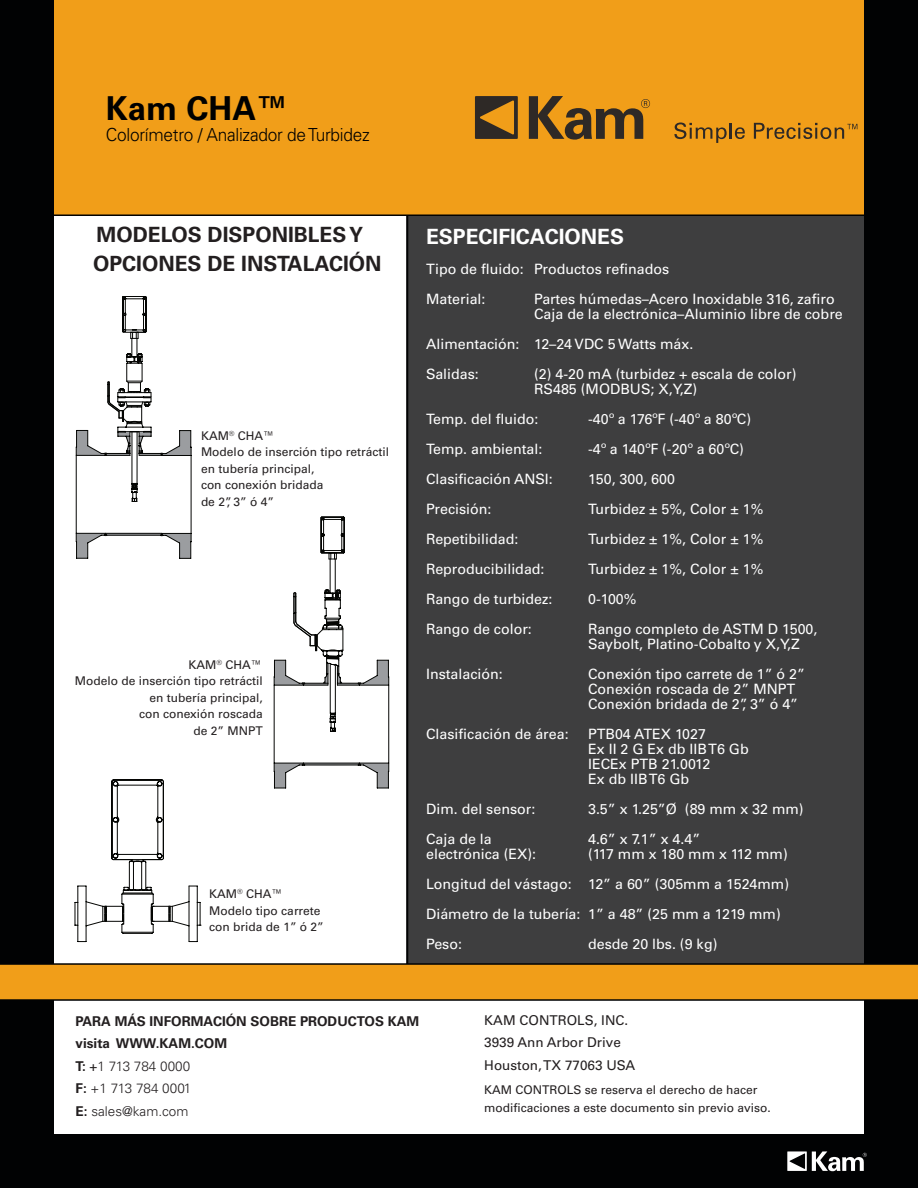
<style>
.page{position:relative;width:918px;height:1188px;background:#fff}
.page>*{position:absolute;margin:0;border:0;box-sizing:border-box;transform-origin:0 0}
.t1{font:700 33px "Univers LT Pro 65";color:#000}
.t2{font:700 21px/28.5px "Univers LT Pro 65";color:#231f20}
.t3{font:700 21px "Univers LT Pro 65";color:#fff}
.t4{font:300 18px "Univers LT Pro 45";letter-spacing:-.015em;color:#000;scale:.96 1}
.t5{font:14.25px/15px "Univers LT Pro 55 Roman";color:#fff}
.t6{font:700 13.5px "Univers LT Pro 65";color:#231f20}
.t7{font:13.5px "Univers LT Pro 55 Roman";color:#231f20}
.t8{font:300 13.5px "Univers LT Pro 45";color:#231f20}
.t9{font:12px/18px "Univers LT Pro 55 Roman";color:#231f20}
.s1{font-family:"Univers LT Pro 65";font-weight:700}
.s2{font-family:"Univers LT Pro 55 Roman";font-weight:400}
</style>
<div class="page">
<div style="left:54px;top:0;width:810px;height:216px;background:#f19e19"></div>
<hr style="left:0;top:214px;width:864px;height:2px;background:#010203">
<div style="left:407px;top:216px;width:457px;height:755px;background:#3e3e3f"></div>
<div style="left:864px;top:0;width:54px;height:1176px;background:#010203"></div>
<div style="left:0;top:0;width:54px;height:1188px;background:#010203"></div>
<div style="left:0;top:1134px;width:918px;height:54px;background:#010203"></div>
<div style="left:0;top:964px;width:918px;height:35px;background:#f19e19"></div>
<hr style="left:0;top:963px;width:918px;height:2px;background:#010203">
<hr style="left:0;top:999px;width:918px;height:2px;background:#010203">
<hr style="left:407px;top:215px;width:1px;height:749px;background:#010203">
<svg style="left:787px;top:1151px;width:80px;height:20px"></svg>
<svg style="left:76px;top:296px;width:115px;height:263px"></svg>
<svg style="left:274px;top:517px;width:115px;height:271px"></svg>
<svg style="left:74px;top:780px;width:127px;height:162px"></svg>
<svg style="left:475px;top:96px;width:43px;height:43px"></svg>
<svg style="left:529px;top:96px;width:121px;height:44px"></svg>
<svg style="left:674px;top:123px;width:71px;height:20px"></svg>
<svg style="left:754px;top:123px;width:103px;height:16px"></svg>
<p class="t1" style="left:106px;top:89px;width:185px">Kam CHA™</p>
<p class="t4" style="left:106px;top:123px;width:276px">Colorímetro / Analizador de Turbidez</p>
<p class="t2" style="left:93px;top:220px;width:290px">MODELOS DISPONIBLES Y<br>OPCIONES DE INSTALACIÓN</p>
<p class="t3" style="left:426px;top:224px;width:199px">ESPECIFICACIONES</p>
<p class="t5" style="left:426px;top:262px;width:245px">Tipo de fluido: Productos refinados</p>
<p class="t5" style="left:426px;top:292px;width:61px">Material:</p>
<p class="t5" style="left:534px;top:292px;width:302px">Partes húmedas–Acero Inoxidable 316, zafiro</p>
<p class="t5" style="left:534px;top:307px;width:310px">Caja de la electrónica–Aluminio libre de cobre</p>
<p class="t5" style="left:426px;top:337px;width:269px">Alimentación: 12–24 VDC 5 Watts máx.</p>
<p class="t5" style="left:426px;top:367px;width:54px">Salidas:</p>
<p class="t5" style="left:534px;top:367px;width:264px">(2) 4-20 mA (turbidez + escala de color)<br>RS485 (MODBUS; X,Y,Z)</p>
<p class="t5" style="left:426px;top:412px;width:114px">Temp. del fluido:</p>
<p class="t5" style="left:588px;top:412px;width:165px">-40º a 176ºF (-40º a 80ºC)</p>
<p class="t5" style="left:426px;top:442px;width:118px">Temp. ambiental:</p>
<p class="t5" style="left:588px;top:442px;width:157px">-4º a 140ºF (-20º a 60ºC)</p>
<p class="t5" style="left:426px;top:472px;width:128px">Clasificación ANSI:</p>
<p class="t5" style="left:588px;top:472px;width:88px">150, 300, 600</p>
<p class="t5" style="left:426px;top:502px;width:67px">Precisión:</p>
<p class="t5" style="left:588px;top:502px;width:177px">Turbidez ± 5%, Color ± 1%</p>
<p class="t5" style="left:426px;top:532px;width:94px">Repetibilidad:</p>
<p class="t5" style="left:588px;top:532px;width:177px">Turbidez ± 1%, Color ± 1%</p>
<p class="t5" style="left:426px;top:562px;width:120px">Reproducibilidad:</p>
<p class="t5" style="left:588px;top:562px;width:177px">Turbidez ± 1%, Color ± 1%</p>
<p class="t5" style="left:426px;top:592px;width:128px">Rango de turbidez:</p>
<p class="t5" style="left:588px;top:592px;width:50px">0-100%</p>
<p class="t5" style="left:426px;top:622px;width:107px">Rango de color:</p>
<p class="t5" style="left:588px;top:622px;width:231px">Rango completo de ASTM D 1500,</p>
<p class="t5" style="left:588px;top:637px;width:213px">Saybolt, Platino-Cobalto y X,Y,Z</p>
<p class="t5" style="left:426px;top:667px;width:78px">Instalación:</p>
<p class="t5" style="left:588px;top:667px;width:219px">Conexión tipo carrete de 1” ó 2”</p>
<p class="t5" style="left:588px;top:682px;width:209px">Conexión roscada de 2” MNPT</p>
<p class="t5" style="left:588px;top:697px;width:212px">Conexión bridada de 2”, 3” ó 4”</p>
<p class="t5" style="left:426px;top:727px;width:144px">Clasificación de área:</p>
<p class="t5" style="left:588px;top:727px;width:119px">PTB04 ATEX 1027</p>
<p class="t5" style="left:588px;top:742px;width:162px">Ex II 2 G Ex db IIB T6 Gb<br>IECEx PTB 21.0012</p>
<p class="t5" style="left:588px;top:772px;width:103px">Ex db IIB T6 Gb</p>
<p class="t5" style="left:426px;top:802px;width:111px">Dim. del sensor:</p>
<p class="t5" style="left:588px;top:802px;width:217px">3.5” x 1.25”Ø (89 mm x 32 mm)</p>
<p class="t5" style="left:426px;top:832px;width:67px">Caja de la</p>
<p class="t5" style="left:588px;top:832px;width:114px">4.6” x 7.1” x 4.4”</p>
<p class="t5" style="left:426px;top:847px;width:112px">electrónica (EX):</p>
<p class="t5" style="left:588px;top:847px;width:201px">(117 mm x 180 mm x 112 mm)</p>
<p class="t5" style="left:426px;top:877px;width:365px">Longitud del vástago: 12” a 60” (305mm a 1524mm)</p>
<p class="t5" style="left:426px;top:907px;width:356px">Diámetro de la tubería: 1” a 48” (25 mm a 1219 mm)</p>
<p class="t5" style="left:426px;top:937px;width:37px">Peso:</p>
<p class="t5" style="left:588px;top:937px;width:131px">desde 20 lbs. (9 kg)</p>
<p class="t9" style="left:201px;top:426px;width:76px">KAM<sup>®</sup> CHA™</p>
<p class="t9" style="left:201px;top:443px;width:190px">Modelo de inserción tipo retráctil</p>
<p class="t9" style="left:201px;top:459px;width:115px">en tubería principal,</p>
<p class="t9" style="left:201px;top:476px;width:124px">con conexión bridada</p>
<p class="t9" style="left:201px;top:492px;width:75px">de 2”, 3” ó 4”</p>
<p class="t9" style="left:189px;top:655px;width:76px">KAM<sup>®</sup> CHA™</p>
<p class="t9" style="left:75px;top:672px;width:190px">Modelo de inserción tipo retráctil</p>
<p class="t9" style="left:149px;top:688px;width:115px">en tubería principal,</p>
<p class="t9" style="left:139px;top:705px;width:125px">con conexión roscada</p>
<p class="t9" style="left:194px;top:721px;width:71px">de 2” MNPT</p>
<p class="t9" style="left:209px;top:885px;width:76px">KAM<sup>®</sup> CHA™</p>
<p class="t9" style="left:209px;top:901px;width:113px">Modelo tipo carrete</p>
<p class="t9" style="left:209px;top:918px;width:116px">con brida de 1” ó 2”</p>
<p class="t6" style="left:76px;top:1013px;width:345px">PARA MÁS INFORMACIÓN SOBRE PRODUCTOS KAM</p>
<p class="t6" style="left:76px;top:1035px;width:153px">visita WWW.KAM.COM</p>
<p class="t8" style="left:76px;top:1058px;width:116px"><span class="s1">T:</span> <span class="s2">+</span>1 713 784 0000</p>
<p class="t8" style="left:76px;top:1080px;width:117px"><span class="s1">F:</span> +1 713 784 0001</p>
<p class="t8" style="left:76px;top:1103px;width:114px"><span class="s1">E:</span> sales@kam.com</p>
<p class="t7" style="left:484px;top:1012px;width:146px">KAM CONTROLS, INC.</p>
<p class="t7" style="left:484px;top:1034px;width:138px">3939 Ann Arbor Drive</p>
<p class="t7" style="left:484px;top:1057px;width:153px">Houston, TX 77063 USA</p>
<p class="t9" style="left:484px;top:1081px;width:288px">KAM CONTROLS se reserva el derecho de hacer modificaciones a este documento sin previo aviso.</p>
</div>
